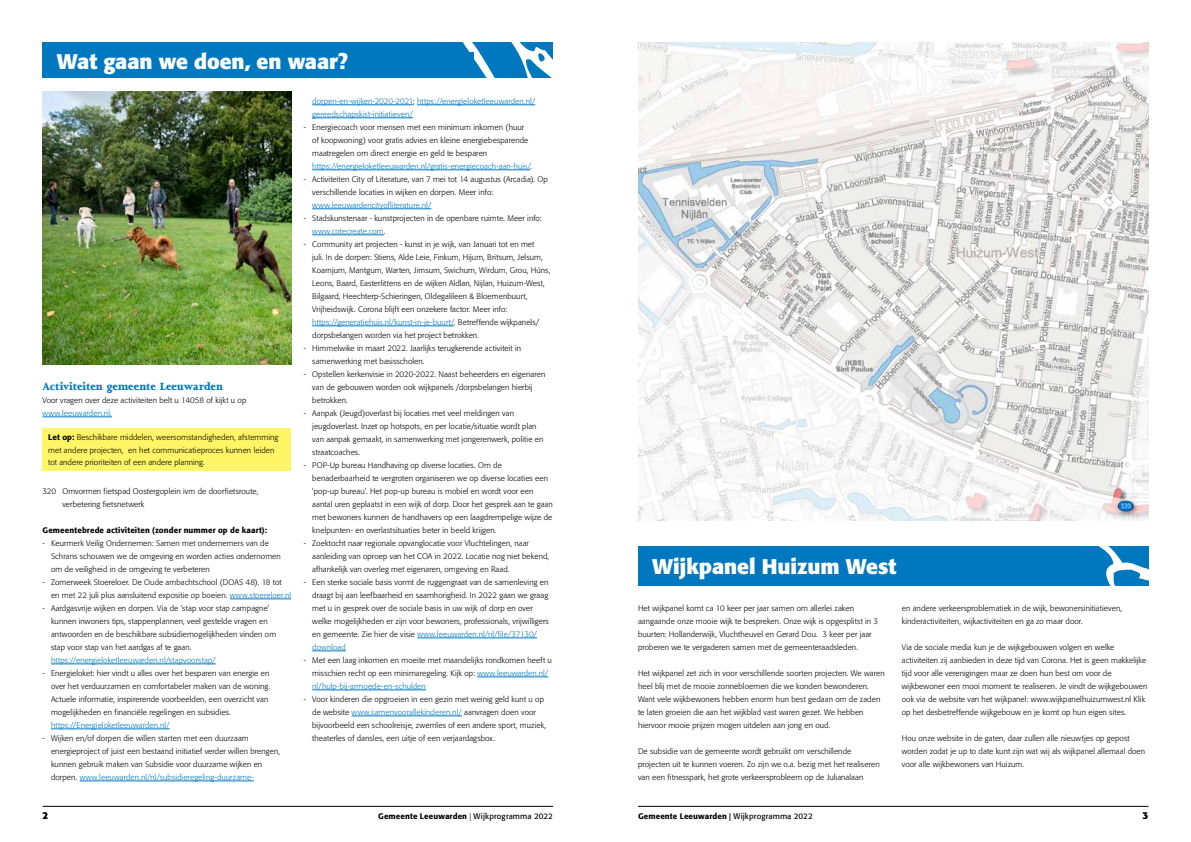
<style>
.page{position:relative;width:1191px;height:842px;background:#fff}
.page>*{position:absolute;margin:0;border:0;box-sizing:border-box;transform-origin:0 0}
.t1{font:700 21px "Formata";letter-spacing:-.005em;color:#fff}
.t2{font:800 12px "Joanna MT Std";color:#0078bf}
.t3{font:700 10px "Formata";color:#000}
.t4{font:300 8px/13px "Formata";letter-spacing:.01em;color:#000}
.t5{font:300 8px/13px "Formata";letter-spacing:.015em;color:#0078bf}
.t6{font:500 8px "Formata";letter-spacing:.015em;color:#000}
.s1{font-weight:500}
.s2{color:#0078bf}
.s3{color:#000}
.s4{font-weight:300}
.s5{font-weight:400}
</style>
<div class="page">
<hr style="left:638px;top:806px;width:510px;height:1px;background:#000">
<hr style="left:43px;top:806px;width:510px;height:1px;background:#000">
<img style="left:638px;top:43px;width:510px;height:477px">
<div style="left:638px;top:546px;width:510px;height:39px;background:#0078bf"></div>
<svg style="left:1098px;top:546px;width:50px;height:39px"></svg>
<hr style="left:43px;top:417px;width:69px;height:1px;background:#0078bf">
<hr style="left:230px;top:599px;width:61px;height:1px;background:#0078bf">
<hr style="left:51px;top:664px;width:165px;height:1px;background:#0078bf">
<hr style="left:51px;top:729px;width:119px;height:1px;background:#0078bf">
<hr style="left:80px;top:781px;width:174px;height:1px;background:#0078bf">
<div style="left:43px;top:428px;width:248px;height:43px;background:#fff566"></div>
<hr style="left:312px;top:105px;width:101px;height:1px;background:#0078bf">
<hr style="left:417px;top:105px;width:118px;height:1px;background:#0078bf">
<hr style="left:312px;top:118px;width:101px;height:1px;background:#0078bf">
<hr style="left:312px;top:170px;width:218px;height:1px;background:#0078bf">
<hr style="left:312px;top:209px;width:119px;height:1px;background:#0078bf">
<hr style="left:312px;top:235px;width:72px;height:1px;background:#0078bf">
<hr style="left:312px;top:326px;width:142px;height:1px;background:#0078bf">
<hr style="left:417px;top:638px;width:120px;height:1px;background:#0078bf">
<hr style="left:312px;top:651px;width:34px;height:1px;background:#0078bf">
<hr style="left:477px;top:677px;width:71px;height:1px;background:#0078bf">
<hr style="left:312px;top:690px;width:114px;height:1px;background:#0078bf">
<hr style="left:351px;top:716px;width:111px;height:1px;background:#0078bf">
<div style="left:43px;top:43px;width:510px;height:35px;background:#0078bf"></div>
<svg style="left:463px;top:43px;width:90px;height:35px"></svg>
<div style="left:57px;top:52px;width:417px;height:17px;background:#0078bf"></div>
<img style="left:43px;top:91px;width:249px;height:273px">
<h1 class="t1" style="left:57px;top:52px;width:292px">Wat gaan we doen, en waar?</h1>
<h2 class="t2" style="left:43px;top:382px;width:182px">Activiteiten gemeente Leeuwarden</h2>
<p class="t4" style="left:43px;top:394px;width:205px">Voor vragen over deze activiteiten belt u 14058 of kijkt u op</p>
<p class="t5" style="left:43px;top:407px;width:71px">www.leeuwarden.nl.</p>
<p class="t4" style="left:48px;top:432px;width:232px;line-height:12.5px"><span class="s1">Let op:</span> Beschikbare middelen, weersomstandigheden, afstemming met andere projecten, en het communicatieproces kunnen leiden tot andere prioriteiten of een andere planning.</p>
<p class="t4" style="left:62px;top:485px;width:198px;text-indent:-20px">320 Omvormen fietspad Oostergoplein ivm de doorfietsroute, verbetering fietsnetwerk</p>
<p class="t6" style="left:43px;top:527px;width:226px">Gemeentebrede activiteiten (zonder nummer op de kaart):</p>
<p class="t4" style="left:51px;top:537px;width:231px;text-indent:-9px">- Keurmerk Veilig Ondernemen: Samen met ondernemers van de<br>Schrans schouwen we de omgeving en worden acties ondernomen om de veiligheid in de omgeving te verbeteren</p>
<p class="t4" style="left:51px;top:576px;width:242px;text-indent:-9px">- Zomerweek Stoereloer. De Oude ambachtschool (DOAS 48). 18 tot en met 22 juli plus aansluitend expositie op boeien. <span class="s2">www.stoereloer.nl</span></p>
<p class="t4" style="left:51px;top:602px;width:227px;text-indent:-9px">- Aardgasvrije wijken en dorpen. Via de ‘stap voor stap campagne’ kunnen inwoners tips, stappenplannen, veel gestelde vragen en antwoorden en de beschikbare subsidiemogelijkheden vinden om stap voor stap van het aardgas af te gaan.</p>
<p class="t5" style="left:51px;top:654px;width:166px">https://energieloketleeuwarden.nl/stapvoorstap/</p>
<p class="t4" style="left:51px;top:667px;width:221px;text-indent:-9px">- Energieloket: hier vindt u alles over het besparen van energie en over het verduurzamen en comfortabeler maken van de woning.<br>Actuele informatie, inspirerende voorbeelden, een overzicht van mogelijkheden en financiële regelingen en subsidies.</p>
<p class="t5" style="left:51px;top:719px;width:120px">https://Energieloketleeuwarden.nl/</p>
<p class="t4" style="left:51px;top:732px;width:231px;text-indent:-9px">- Wijken en/of dorpen die willen starten met een duurzaam energieproject of juist een bestaand initiatief verder willen brengen, kunnen gebruik maken van Subsidie voor duurzame wijken en dorpen. <span class="s2">www.leeuwarden.nl/nl/subsidieregeling-duurzame-</span></p>
<p class="t5" style="left:312px;top:95px;width:224px">dorpen-en-wijken-2020-2021<span class="s3">;</span> https://energieloketleeuwarden.nl/ gereedschapskist-initiatieven/</p>
<p class="t4" style="left:312px;top:121px;width:221px;text-indent:-9px">- Energiecoach voor mensen met een minimum inkomen (huur of koopwoning) voor gratis advies en kleine energiebesparende maatregelen om direct energie en geld te besparen <span class="s2">https://energieloketleeuwarden.nl/gratis-energiecoach-aan-huis/</span>.</p>
<p class="t4" style="left:312px;top:173px;width:237px;text-indent:-9px">- Activiteiten City of Literature, van 7 mei tot 14 augustus (Arcadia). Op verschillende locaties in wijken en dorpen. Meer info:</p>
<p class="t5" style="left:312px;top:199px;width:121px">www.leeuwardencityofliterature.nl/</p>
<p class="t4" style="left:312px;top:212px;width:231px;text-indent:-9px">- Stadskunstenaar - kunstprojecten in de openbare ruimte. Meer info: <span class="s2">www.cotecreate.com</span>.</p>
<p class="t4" style="left:312px;top:238px;width:239px;text-indent:-9px">- Community art projecten - kunst in je wijk, van Januari tot en met<br>juli. In de dorpen: Stiens, Alde Leie, Finkum, Hijum, Britsum, Jelsum, Koarnjum, Mantgum, Warten, Jirnsum, Swichum, Wirdum, Grou, Húns, Leons, Baard, Easterlittens en de wijken Aldlan, Nijlan, Huizum-West, Bilgaard, Heechterp-Schieringen, Oldegalileen &amp; Bloemenbuurt, Vrijheidswijk. Corona blijft een onzekere factor. Meer info: <span class="s2">https://generatiehuis.nl/kunst-in-je-buurt/</span>. Betreffende wijkpanels/ dorpsbelangen worden via het project betrokken.</p>
<p class="t4" style="left:312px;top:342px;width:210px;text-indent:-9px">- Himmelwike in maart 2022. Jaarlijks terugkerende activiteit in samenwerking met basisscholen.</p>
<p class="t4" style="left:312px;top:368px;width:235px;text-indent:-9px">- Opstellen kerkenvisie in 2020-2022. Naast beheerders en eigenaren van de gebouwen worden ook wijkpanels /dorpsbelangen hierbij betrokken.</p>
<p class="t4" style="left:312px;top:407px;width:233px;text-indent:-9px">- Aanpak (Jeugd)overlast bij locaties met veel meldingen van jeugdoverlast. Inzet op hotspots, en per locatie/situatie wordt plan van aanpak gemaakt, in samenwerking met jongerenwerk, politie en straatcoaches.</p>
<p class="t4" style="left:312px;top:459px;width:242px;text-indent:-9px">- POP-Up bureau Handhaving op diverse locaties. Om de benaderbaarheid te vergroten organiseren we op diverse locaties een ‘pop-up bureau’. Het pop-up bureau is mobiel en wordt voor een aantal uren geplaatst in een wijk of dorp. Door het gesprek aan te gaan met bewoners kunnen de handhavers op een laagdrempelige wijze de knelpunten- en overlastsituaties beter in beeld krijgen.</p>
<p class="t4" style="left:312px;top:537px;width:238px;text-indent:-9px">- Zoektocht naar regionale opvanglocatie voor Vluchtelingen, naar aanleiding van oproep van het COA in 2022. Locatie nog niet bekend, afhankelijk van overleg met eigenaren, omgeving en Raad.</p>
<p class="t4" style="left:312px;top:576px;width:238px;text-indent:-9px">- Een sterke sociale basis vormt de ruggengraat van de samenleving en draagt bij aan leefbaarheid en saamhorigheid. In 2022 gaan we graag met u in gesprek over de sociale basis in uw wijk of dorp en over welke mogelijkheden er zijn voor bewoners, professionals, vrijwilligers en gemeente. Zie hier de visie <span class="s2">www.leeuwarden.nl/nl/file/37130/ download</span></p>
<p class="t4" style="left:312px;top:654px;width:241px;text-indent:-9px">- Met een laag inkomen en moeite met maandelijks rondkomen heeft u misschien recht op een minimaregeling. Kijk op: <span class="s2">www.leeuwarden.nl/ nl/hulp-bij-armoede-en-schulden</span></p>
<p class="t4" style="left:312px;top:693px;width:235px;text-indent:-9px">- Voor kinderen die opgroeien in een gezin met weinig geld kunt u op de website <span class="s2">www.samenvoorallekinderen.nl/</span> aanvragen doen voor bijvoorbeeld een schoolreisje, zwemles of een andere sport, muziek, theaterles of dansles, een uitje of een verjaardagsbox.</p>
<h1 class="t1" style="left:652px;top:557px;width:246px">Wijkpanel Huizum West</h1>
<p class="t4" style="left:638px;top:602px;width:242px">Het wijkpanel komt ca 10 keer per jaar samen om allerlei zaken aangaande onze mooie wijk te bespreken. Onze wijk is opgesplitst in 3 buurten: Hollanderwijk, Vluchtheuvel en Gerard Dou. 3 keer per jaar proberen we te vergaderen samen met de gemeenteraadsleden.</p>
<p class="t4" style="left:638px;top:667px;width:248px">Het wijkpanel zet zich in voor verschillende soorten projecten. We waren heel blij met de mooie zonnebloemen die we konden bewonderen.<br>Want vele wijkbewoners hebben enorm hun best gedaan om de zaden te laten groeien die aan het wijkblad vast waren gezet. We hebben hiervoor mooie prijzen mogen uitdelen aan jong en oud.</p>
<p class="t4" style="left:638px;top:745px;width:243px">De subsidie van de gemeente wordt gebruikt om verschillende projecten uit te kunnen voeren. Zo zijn we o.a. bezig met het realiseren van een fitnesspark, het grote verkeersprobleem op de Julianalaan</p>
<p class="t4" style="left:901px;top:602px;width:222px">en andere verkeersproblematiek in de wijk, bewonersinitiatieven, kinderactiviteiten, wijkactiviteiten en ga zo maar door.</p>
<p class="t4" style="left:901px;top:641px;width:247px">Via de sociale media kun je de wijkgebouwen volgen en welke activiteiten zij aanbieden in deze tijd van Corona. Het is geen makkelijke tijd voor alle verenigingen maar ze doen hun best om voor de wijkbewoner een mooi moment te realiseren. Je vindt de wijkgebouwen ook via de website van het wijkpanel: www.wijkpanelhuizumwest.nl Klik op het desbetreffende wijkgebouw en je komt op hun eigen sites.</p>
<p class="t4" style="left:901px;top:732px;width:245px">Hou onze website in de gaten, daar zullen alle nieuwtjes op gepost worden zodat je up to date kunt zijn wat wij als wijkpanel allemaal doen voor alle wijkbewoners van Huizum.</p>
<p class="t3" style="left:43px;top:811px;width:7px">2</p>
<p class="t6" style="left:378px;top:813px;width:176px">Gemeente Leeuwarden <span class="s4">|</span> <span class="s5">Wijkprogramma 2022</span></p>
<p class="t6" style="left:638px;top:813px;width:176px">Gemeente Leeuwarden | <span class="s5">Wijkprogramma 2022</span></p>
<p class="t3" style="left:1142px;top:811px;width:7px">3</p>
</div>
